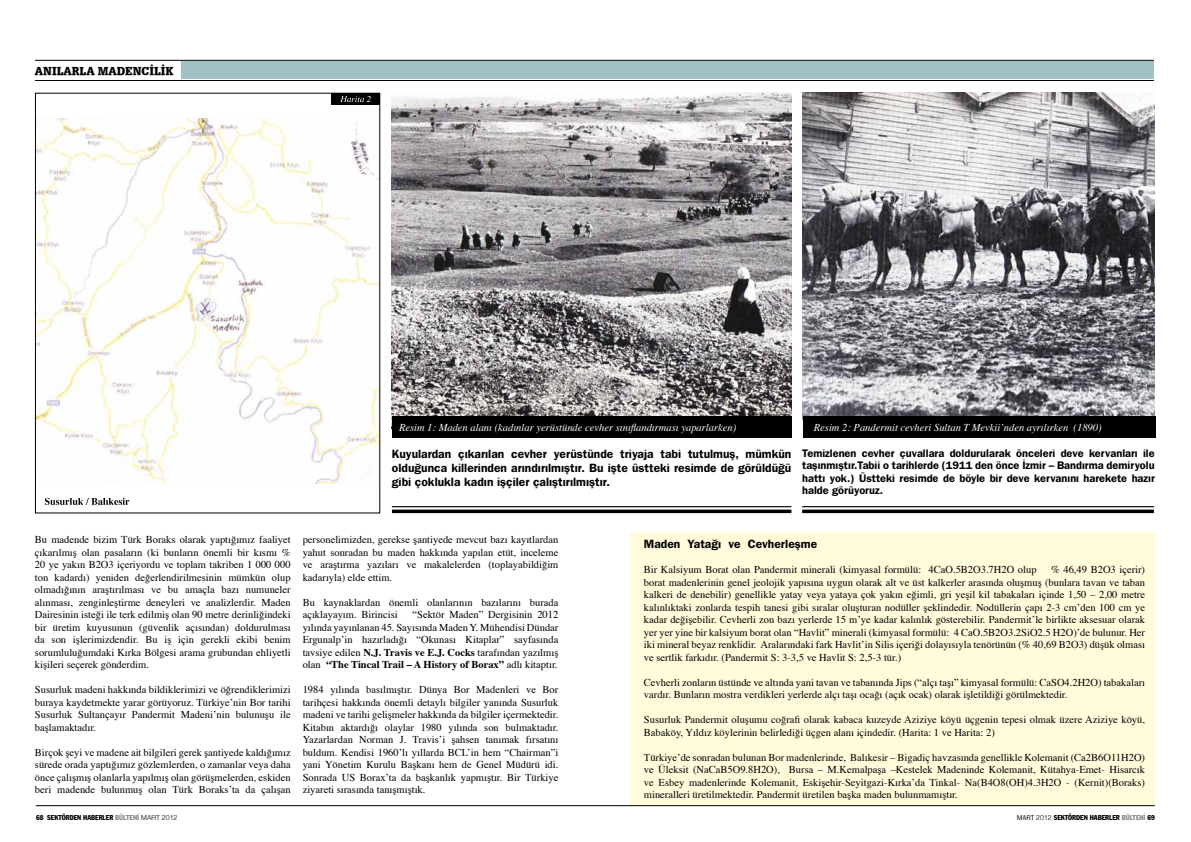
<style>
.page{position:relative;width:1191px;height:842px;background:#fff}
.page>*{position:absolute;margin:0;border:0;box-sizing:border-box;transform-origin:0 0}
.t1{font:600 12px/14.4px "ITC Franklin Gothic Std";color:#000;text-align:justify}
.t2{font:12px "URW Egyptienne T Ext Nar X Bold";color:#000}
.t3{font:600 11px/12.5px "ITC Franklin Gothic Std";color:#000;text-align:justify}
.t4{font:10.5px/12.5px "Times";color:#000;text-align:justify}
.t5{font:italic 10.5px "Times";color:#fff}
.t6{font:condensed 7px "Franklin Gothic Std";color:#000}
.s1{font-weight:700}
.s2{color:#87888a}
.s3{font-family:"Helvetica Neue";font-weight:300;font-stretch:normal}
.s4{font-family:"Franklin Gothic T";font-stretch:normal}
</style>
<div class="page">
<div style="left:630px;top:532px;width:524px;height:274px;background:#fffbdb"></div>
<hr style="left:36px;top:805px;width:1118px;height:1px;background:#000">
<hr style="left:35px;top:60px;width:1118px;height:1px;background:#000">
<hr style="left:35px;top:80px;width:1118px;height:1px;background:#000">
<div style="left:182px;top:61px;width:971px;height:18px;background:#a0c2c5"></div>
<img style="left:392px;top:93px;width:399px;height:323px">
<img style="left:802px;top:92px;width:352px;height:328px">
<div style="left:392px;top:416px;width:399px;height:22px;background:#000"></div>
<div style="left:803px;top:416px;width:353px;height:22px;background:#000"></div>
<hr style="left:392px;top:506px;width:399px;height:1px;background:#000">
<hr style="left:392px;top:510px;width:399px;height:3px;background:#000">
<hr style="left:802px;top:506px;width:351px;height:1px;background:#000">
<hr style="left:802px;top:510px;width:351px;height:3px;background:#000">
<img style="left:37px;top:119px;width:341px;height:364px">
<div style="left:331px;top:93px;width:49px;height:12px;background:#000"></div>
<svg style="left:340px;top:96px;width:31px;height:6px"></svg>
<svg style="left:45px;top:498px;width:84px;height:7px"></svg>
<p class="t2" style="left:35px;top:62px;width:140px">ANILARLA MADENCİLİK</p>
<p class="t5" style="left:399px;top:421px;width:339px">Resim 1: Maden alanı (kadınlar yerüstünde cevher sınıflandırması yaparlarken)</p>
<p class="t5" style="left:814px;top:421px;width:289px">Resim 2: Pandermit cevheri Sultan T Mevkii’nden ayrılırken (1890)</p>
<p class="t1" style="left:392px;top:446px;width:401px">Kuyulardan çıkarılan cevher yerüstünde triyaja tabi tutulmuş, mümkün olduğunca killerinden arındırılmıştır. Bu işte üstteki resimde de görüldüğü gibi çoklukla kadın işçiler çalıştırılmıştır.</p>
<p class="t3" style="left:802px;top:447px;width:354px">Temizlenen cevher çuvallara doldurularak önceleri deve kervanları ile taşınmıştır.Tabii o tarihlerde (1911 den önce İzmir – Bandırma demiryolu hattı yok.) Üstteki resimde de böyle bir deve kervanını harekete hazır halde görüyoruz.</p>
<p class="t4" style="left:35px;top:534px;width:257px">Bu madende bizim Türk Boraks olarak yaptığımız faaliyet çıkarılmış olan pasaların (ki bunların önemli bir kısmı % 20 ye yakın B2O3 içeriyordu ve toplam takriben 1 000 000 ton kadardı) yeniden değerlendirilmesinin mümkün olup olmadığının araştırılması ve bu amaçla bazı numuneler alınması, zenginleştirme deneyleri ve analizlerdir. Maden Dairesinin isteği ile terk edilmiş olan 90 metre derinliğindeki bir üretim kuyusunun (güvenlik açısından) doldurulması da son işlerimizdendir. Bu iş için gerekli ekibi benim sorumluluğumdaki Kırka Bölgesi arama grubundan ehliyetli kişileri seçerek gönderdim.</p>
<p class="t4" style="left:35px;top:684px;width:257px">Susurluk madeni hakkında bildiklerimizi ve öğrendiklerimizi buraya kaydetmekte yarar görüyoruz. Türkiye’nin Bor tarihi Susurluk Sultançayır Pandermit Madeni’nin bulunuşu ile başlamaktadır.</p>
<p class="t4" style="left:35px;top:746px;width:257px">Birçok şeyi ve madene ait bilgileri gerek şantiyede kaldığımız sürede orada yaptığımız gözlemlerden, o zamanlar veya daha önce çalışmış olanlarla yapılmış olan görüşmelerden, eskiden beri madende bulunmuş olan Türk Boraks’ta da çalışan</p>
<p class="t4" style="left:303px;top:534px;width:257px">personelimizden, gerekse şantiyede mevcut bazı kayıtlardan yahut sonradan bu maden hakkında yapılan etüt, inceleme ve araştırma yazıları ve makalelerden (toplayabildiğim kadarıyla) elde ettim.</p>
<p class="t4" style="left:303px;top:596px;width:257px">Bu kaynaklardan önemli olanlarının bazılarını burada açıklayayım. Birincisi</p>
<p class="t4" style="left:303px;top:609px;width:257px;text-indent:110px">“Sektör Maden” Dergisinin 2012 yılında yayınlanan 45. Sayısında Maden Y. Mühendisi Dündar Ergunalp’in hazırladığı “Okunası Kitaplar” sayfasında tavsiye edilen <span class="s1">N.J. Travis ve E.J. Cocks</span> tarafından yazılmış olan <span class="s1">“The Tincal Trail – A History of Borax”</span> adlı kitaptır.</p>
<p class="t4" style="left:303px;top:684px;width:257px">1984 yılında basılmıştır. Dünya Bor Madenleri ve Bor tarihçesi hakkında önemli detaylı bilgiler yanında Susurluk madeni ve tarihi gelişmeler hakkında da bilgiler içermektedir.<br>Kitabın aktardığı olaylar 1980 yılında son bulmaktadır.<br>Yazarlardan Norman J. Travis’i şahsen tanımak fırsatını buldum. Kendisi 1960’lı yıllarda BCL’in hem “Chairman”i yani Yönetim Kurulu Başkanı hem de Genel Müdürü idi.<br>Sonrada US Borax’ta da başkanlık yapmıştır. Bir Türkiye ziyareti sırasında tanışmıştık.</p>
<p class="t1" style="left:644px;top:537px;width:175px">Maden Yatağı ve Cevherleşme</p>
<p class="t4" style="left:644px;top:564px;width:394px">Bir Kalsiyum Borat olan Pandermit minerali (kimyasal formülü: 4CaO.5B2O3.7H2O olup</p>
<p class="t4" style="left:644px;top:564px;width:503px;text-indent:407px">% 46,49 B2O3 içerir) borat madenlerinin genel jeolojik yapısına uygun olarak alt ve üst kalkerler arasında oluşmuş (bunlara tavan ve taban kalkeri de denebilir) genellikle yatay veya yataya çok yakın eğimli, gri yeşil kil tabakaları içinde 1,50 – 2,00 metre kalınlıktaki zonlarda tespih tanesi gibi sıralar oluşturan nodüller şeklindedir. Nodüllerin çapı 2-3 cm’den 100 cm ye kadar değişebilir. Cevherli zon bazı yerlerde 15 m’ye kadar kalınlık gösterebilir. Pandermit’le birlikte aksesuar olarak yer yer yine bir kalsiyum borat olan “Havlit” minerali (kimyasal formülü: 4 CaO.5B2O3.2SiO2.5 H2O)’de bulunur. Her iki mineral beyaz renklidir. Aralarındaki fark Havlit’in Silis içeriği dolayısıyla tenörünün (% 40,69 B2O3) düşük olması ve sertlik farkıdır. (Pandermit S: 3-3,5 ve Havlit S: 2,5-3 tür.)</p>
<p class="t4" style="left:644px;top:677px;width:502px">Cevherli zonların üstünde ve altında yani tavan ve tabanında Jips (“alçı taşı” kimyasal formülü: CaSO4.2H2O) tabakaları vardır. Bunların mostra verdikleri yerlerde alçı taşı ocağı (açık ocak) olarak işletildiği görülmektedir.</p>
<p class="t4" style="left:644px;top:714px;width:502px">Susurluk Pandermit oluşumu coğrafi olarak kabaca kuzeyde Aziziye köyü üçgenin tepesi olmak üzere Aziziye köyü,<br>Babaköy, Yıldız köylerinin belirlediği üçgen alanı içindedir. (Harita: 1 ve Harita: 2)</p>
<p class="t4" style="left:644px;top:752px;width:502px">Türkiye’de sonradan bulunan Bor madenlerinde, Balıkesir – Bigadiç havzasında genellikle Kolemanit (Ca2B6O11H2O) ve Üleksit (NaCaB5O9.8H2O), Bursa – M.Kemalpaşa –Kestelek Madeninde Kolemanit, Kütahya-Emet- Hisarcık ve Esbey madenlerinde Kolemanit, Eskişehir-Seyitgazi-Kırka’da Tinkal- Na(B4O8(OH)4.3H2O - (Kernit)(Boraks) mineralleri üretilmektedir. Pandermit üretilen başka maden bulunmamıştır.</p>
<p class="t6" style="left:36px;top:813px;width:143px">68 SEKTÖRDEN HABERLER <span class="s2">BÜLTENİ</span> <span class="s3">MART 2012</span></p>
<p class="t6" style="left:1016px;top:813px;width:140px"><span class="s4">MART</span> <span class="s3">2012</span> SEKTÖRDEN HABERLER <span class="s2">BÜLTENİ</span> 69</p>
</div>
